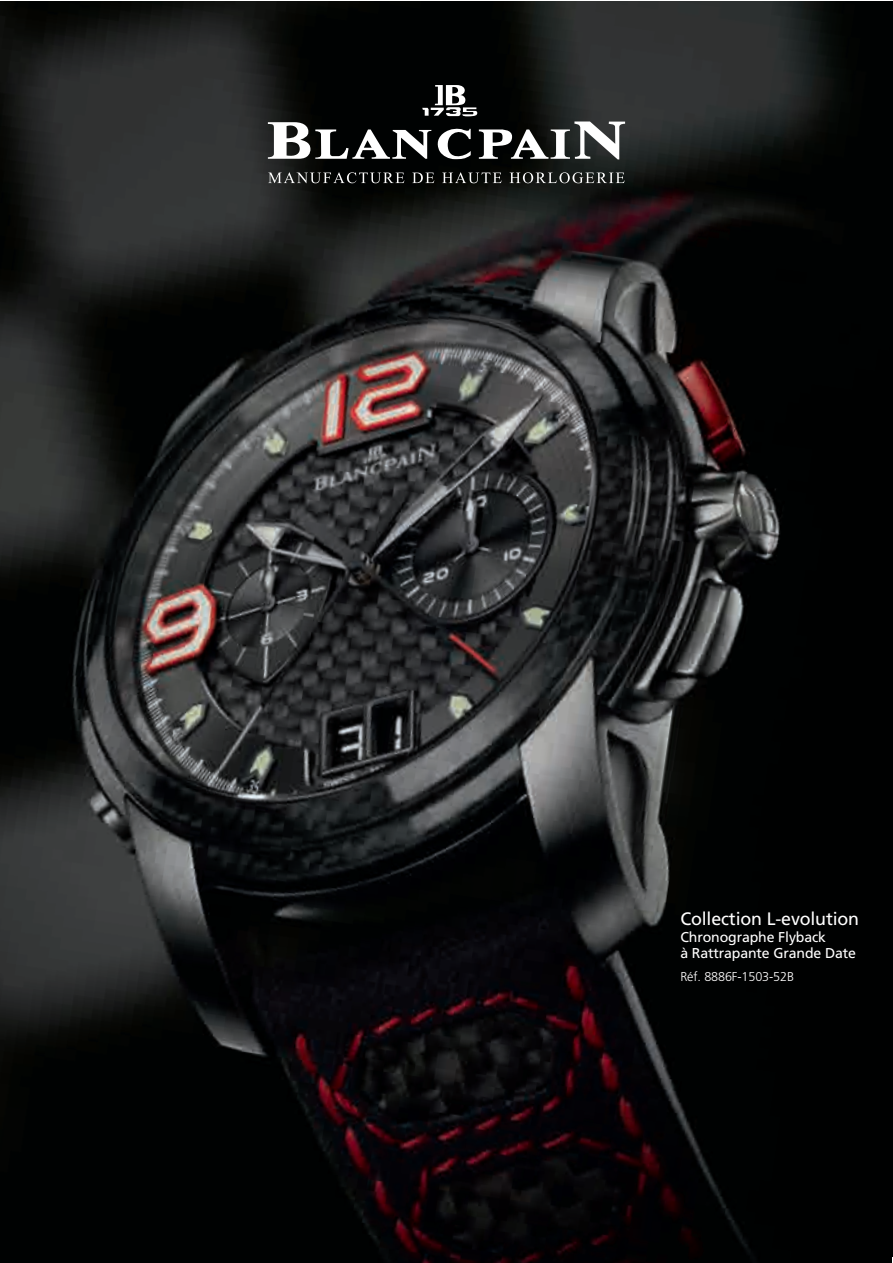
<style>
.page{position:relative;width:893px;height:1263px;background:#fff}
.page>*{position:absolute;margin:0;border:0;box-sizing:border-box;transform-origin:0 0}
.t1{font:18px "Frutiger";letter-spacing:-.01em;color:#fff}
.t2{font:14.25px/16.5px "Frutiger";letter-spacing:-.01em;color:#fff}
.t3{font:300 12.75px "Frutiger";letter-spacing:-.01em;color:#fff}
</style>
<div class="page">
<img style="left:0;top:1px;width:892px;height:1262px">
<svg style="left:268px;top:85px;width:357px;height:75px"></svg>
<svg style="left:268px;top:172px;width:136px;height:11px"></svg>
<svg style="left:412px;top:173px;width:22px;height:10px"></svg>
<svg style="left:442px;top:172px;width:60px;height:11px"></svg>
<svg style="left:510px;top:172px;width:115px;height:11px"></svg>
<p class="t1" style="left:680px;top:908px;width:180px">Collection L-evolution</p>
<p class="t2" style="left:680px;top:928px;width:177px">Chronographe Flyback<br>à Rattrapante Grande Date</p>
<p class="t3" style="left:680px;top:969px;width:115px">Réf. 8886F-1503-52B</p>
</div>
